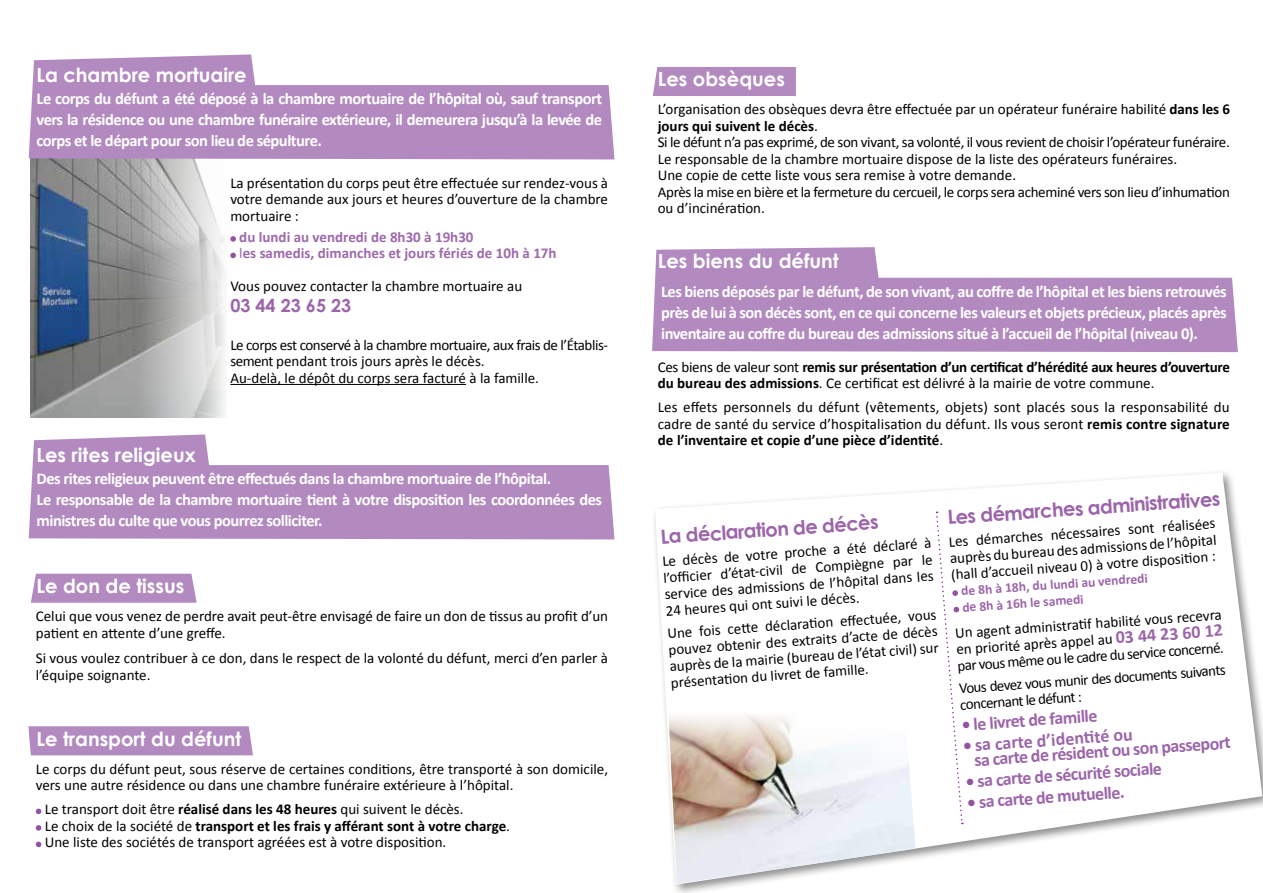
<style>
.page{position:relative;width:1263px;height:893px;background:#fff}
.page>*{position:absolute;margin:0;border:0;box-sizing:border-box;transform-origin:0 0}
.t1{font:700 19.5px "Century Gothic";color:#fff}
.t2{font:700 19.5px "Century Gothic";color:#9c65aa}
.t3{font:700 18px/15px "Calibri";color:#9c65aa}
.t4{font:700 18px "Century Gothic";color:#9c65aa}
.t5{font:700 16.5px/21px "Calibri";letter-spacing:-.03em;color:#fff;text-align:justify}
.t6{font:15px/16.5px "Calibri";color:#000;text-align:justify}
.t7{font:700 15px/16.5px "Calibri";letter-spacing:-.02em;color:#000}
.t8{font:15px/16.5px "Calibri";letter-spacing:-.02em;color:#000}
.t9{font:700 15px/16.5px "Calibri";color:#9e69ac}
.t10{font:700 13.5px/16.5px "Calibri";color:#9c65aa}
.s1{font-weight:400}
.s2{font-weight:700}
.s3{font-weight:700;font-size:18px;color:#9c65aa}
.s4{color:#9253a1}
</style>
<div class="page">
<img style="left:31px;top:159px;width:212px;height:258px">
<hr style="left:230px;top:384px;width:236px;height:1px;background:#000">
<svg style="left:230px;top:236px;width:6px;height:6px"></svg>
<svg style="left:230px;top:253px;width:6px;height:5px"></svg>
<svg style="left:36px;top:809px;width:5px;height:5px"></svg>
<svg style="left:36px;top:825px;width:5px;height:6px"></svg>
<svg style="left:36px;top:842px;width:5px;height:5px"></svg>
<svg style="left:29px;top:54px;width:585px;height:105px;fill:#b28abf"></svg>
<svg style="left:652px;top:247px;width:586px;height:105px;fill:#b28abf"></svg>
<svg style="left:29px;top:434px;width:585px;height:105px;fill:#b28abf"></svg>
<svg style="left:655px;top:473px;width:607px;height:412px"></svg>
<svg style="left:31px;top:574px;width:166px;height:29px;background:#b58ec1"></svg>
<div style="left:28px;top:726px;width:225px;height:29px;background:#b28abf"></div>
<div style="left:653px;top:67px;width:143px;height:29px;background:#b28abf"></div>
<img style="left:668px;top:680px;width:247px;height:204px">
<svg style="left:935px;top:512px;width:28px;height:312px"></svg>
<h1 class="t1" style="left:37px;top:60px;width:212px">La chambre mortuaire</h1>
<p class="t5" style="left:37px;top:88px;width:567px">Le corps du défunt a été déposé à la chambre mortuaire de l’hôpital où, sauf transport vers la résidence ou une chambre funéraire extérieure, il demeurera jusqu’à la levée de corps et le départ pour son lieu de sépulture.</p>
<h1 class="t1" style="left:37px;top:440px;width:161px">Les rites religieux</h1>
<p class="t6" style="left:230px;top:175px;width:379px">La présentation du corps peut être effectuée sur rendez-vous à votre demande aux jours et heures d’ouverture de la chambre mortuaire :</p>
<p class="t9" style="left:239px;top:228px;width:319px">du lundi au vendredi de 8h30 à 19h30<br><span class="s1">l</span>es samedis, dimanches et jours fériés de 10h à 17h</p>
<p class="t6" style="left:230px;top:278px;width:293px">Vous pouvez contacter la chambre mortuaire au</p>
<p class="t4" style="left:230px;top:292px;width:122px">03 44 23 65 23</p>
<p class="t8" style="left:230px;top:337px;width:379px">Le corps est conservé à la chambre mortuaire, aux frais de l’Établis&shy;sement pendant trois jours après le décès.<br>Au-delà, le dépôt du corps sera facturé à la famille.</p>
<p class="t5" style="left:37px;top:468px;width:567px;text-align:left">Des rites religieux peuvent être effectués dans la chambre mortuaire de l’hôpital.<br>Le responsable de la chambre mortuaire tient à votre disposition les coordonnées des ministres du culte que vous pourrez solliciter.</p>
<h1 class="t1" style="left:37px;top:571px;width:149px">Le don de tissus</h1>
<p class="t6" style="left:36px;top:608px;width:574px">Celui que vous venez de perdre avait peut-être envisagé de faire un don de tissus au profit d’un patient en attente d’une greffe.</p>
<p class="t6" style="left:36px;top:650px;width:574px">Si vous voulez contribuer à ce don, dans le respect de la volonté du défunt, merci d’en parler à l’équipe soignante.</p>
<h1 class="t1" style="left:37px;top:724px;width:206px">Le transport du défunt</h1>
<p class="t6" style="left:36px;top:760px;width:574px">Le corps du défunt peut, sous réserve de certaines conditions, être transporté à son domicile, vers une autre résidence ou dans une chambre funéraire extérieure à l’hôpital.</p>
<p class="t6" style="left:45px;top:801px;width:467px;text-align:left">Le transport doit être <span class="s2">réalisé dans les 48 heures</span> qui suivent le décès.<br>Le choix de la société de <span class="s2">transport et les frais y afférant sont à votre charge</span>.<br>Une liste des sociétés de transport agréées est à votre disposition.</p>
<h1 class="t1" style="left:658px;top:64px;width:129px">Les obsèques</h1>
<p class="t6" style="left:658px;top:101px;width:574px;text-align:left">L’organisation des obsèques devra être effectuée par un opérateur funéraire habilité <span class="s2">dans les 6 jours qui suivent le décès</span>.<br>Si le défunt n’a pas exprimé, de son vivant, sa volonté, il vous revient de choisir l’opérateur funéraire.<br>Le responsable de la chambre mortuaire dispose de la liste des opérateurs funéraires.<br>Une copie de cette liste vous sera remise à votre demande.<br>Après la mise en bière et la fermeture du cercueil, le corps sera acheminé vers son lieu d’inhumation ou d’incinération.</p>
<h1 class="t1" style="left:658px;top:246px;width:182px">Les biens du défunt</h1>
<p class="t5" style="left:661px;top:281px;width:567px">Les biens déposés par le défunt, de son vivant, au coffre de l’hôpital et les biens retrouvés près de lui à son décès sont, en ce qui concerne les valeurs et objets précieux, placés après inventaire au coffre du bureau des admissions situé à l’accueil de l’hôpital (niveau 0).</p>
<p class="t7" style="left:658px;top:359px;width:574px"><span class="s1">Ces biens de valeur sont</span> remis sur présentation d’un certificat d’hérédité aux heures d’ouverture du bureau des admissions<span class="s1">. Ce certificat est délivré à la mairie de votre commune.</span></p>
<p class="t6" style="left:658px;top:399px;width:574px">Les effets personnels du défunt (vêtements, objets) sont placés sous la responsabilité du cadre de santé du service d’hospitalisation du défunt. Ils vous seront <span class="s2">remis contre signature de l’inventaire et copie d’une pièce d’identité</span>.</p>
<h1 class="t2" style="left:660px;top:522px;width:220px;rotate:-4deg">La déclaration de décès</h1>
<p class="t6" style="left:662px;top:553px;width:271px;rotate:-4deg">Le décès de votre proche a été déclaré à l’offi cier d’état-civil de Compiègne par le service des admissions de l’hôpital dans les 24 heures qui ont suivi le décès.</p>
<p class="t6" style="left:667px;top:625px;width:271px;rotate:-4deg">Une fois cett e déclarati on eff ectuée, vous pouvez obtenir des extraits d’acte de décès auprès de la mairie (bureau de l’état civil) sur présentati on du livret de famille.</p>
<h1 class="t2" style="left:946px;top:503px;width:275px;rotate:-4deg">Les démarches administratives</h1>
<p class="t6" style="left:948px;top:534px;width:269px;rotate:-4deg">Les démarches nécessaires sont réalisées auprès du bureau des admissions de l’hôpital (hall d’accueil niveau 0) à votre dispositi on :</p>
<p class="t10" style="left:961px;top:583px;width:188px;rotate:-4deg">de 8h à 18h, du lundi au vendredi de 8h à 16h le samedi</p>
<p class="t6" style="left:955px;top:625px;width:269px;rotate:-4deg">Un agent administrati f habilité vous recevra en priorité après appel au <span class="s3">03 44 23 60 12 </span>par vous même ou le cadre du service concerné.</p>
<p class="t6" style="left:958px;top:680px;width:269px;rotate:-4deg">Vous devez vous munir des documents suivants concernant le défunt :</p>
<p class="t3" style="left:961px;top:717px;width:138px;rotate:-4deg"><span class="s4">•</span> le livret de famille</p>
<p class="t3" style="left:973px;top:738px;width:258px;text-indent:-10px;rotate:-4deg"><span class="s4">•</span> sa carte d’identi té ou<br>sa carte de résident ou son passeport</p>
<p class="t3" style="left:965px;top:774px;width:198px;rotate:-4deg"><span class="s4">•</span> sa carte de sécurité sociale</p>
<p class="t3" style="left:966px;top:795px;width:159px;rotate:-4deg"><span class="s4">•</span> sa carte de mutuelle.</p>
</div>
